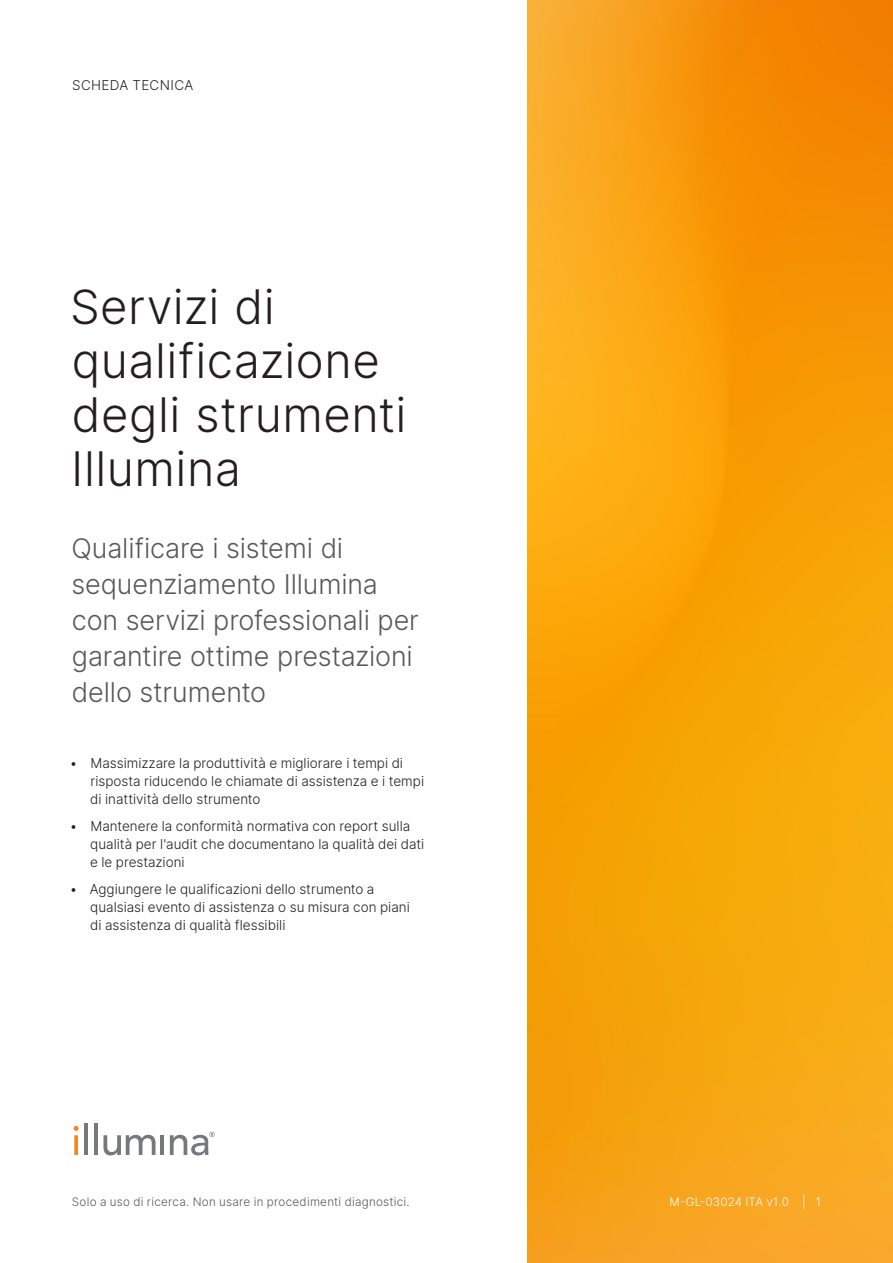
<style>
.page{position:relative;width:893px;height:1263px;background:#fff}
.page>*{position:absolute;margin:0;border:0;box-sizing:border-box;transform-origin:0 0}
.Title{font:300 47.25px/54px "Inter";letter-spacing:.01em;color:#231f20}
.Subtitle{font:300 27px/36px "Inter";letter-spacing:-.005em;color:#57585a}
.zz_Document_Type___Segment{font:300 13.5px/18px "Inter";color:#231f20}
.zz_Document_Type___Segment-2{font:300 13.5px "Inter";letter-spacing:.025em;color:#231f20}
.zz_For_Research_Only{font:300 11.7px "Inter";letter-spacing:.02em;color:#57585a}
.zz_Pub_Number{font:300 11.7px "Inter";letter-spacing:.015em;color:#fff}
</style>
<div class="page">
<img style="left:527px;top:0;width:366px;height:1263px">
<svg style="left:74px;top:1135px;width:4px;height:20px"></svg>
<hr style="left:84px;top:1123px;width:4px;height:32px;background:#77787c">
<hr style="left:94px;top:1123px;width:4px;height:32px;background:#77787c">
<svg style="left:103px;top:1135px;width:52px;height:21px"></svg>
<hr style="left:161px;top:1135px;width:3px;height:20px;background:#77787c">
<svg style="left:74px;top:1126px;width:5px;height:5px"></svg>
<svg style="left:170px;top:1132px;width:45px;height:23px"></svg>
<p class="zz_Document_Type___Segment-2" style="left:72px;top:76px;width:123px">SCHEDA TECNICA</p>
<p class="Title" style="left:70px;top:279px;width:338px">Servizi di qualificazione degli strumenti<br>Illumina</p>
<p class="Subtitle" style="left:71px;top:530px;width:349px">Qualificare i sistemi di sequenziamento Illumina con servizi professionali per garantire ottime prestazioni dello strumento</p>
<p class="zz_Document_Type___Segment" style="left:90px;top:754px;width:335px;text-indent:-21px">• Massimizzare la produttività e migliorare i tempi di risposta riducendo le chiamate di assistenza e i tempi di inattività dello strumento</p>
<p class="zz_Document_Type___Segment" style="left:90px;top:817px;width:336px;text-indent:-20px">• Mantenere la conformità normativa con report sulla qualità per l'audit che documentano la qualità dei dati e le prestazioni</p>
<p class="zz_Document_Type___Segment" style="left:90px;top:880px;width:321px;text-indent:-21px">• Aggiungere le qualificazioni dello strumento a qualsiasi evento di assistenza o su misura con piani di assistenza di qualità flessibili</p>
<p class="zz_For_Research_Only" style="left:72px;top:1193px;width:339px">Solo a uso di ricerca. Non usare in procedimenti diagnostici.</p>
<p class="zz_Pub_Number" style="left:670px;top:1193px;width:121px">M-GL-03024 ITA v1.0</p>
<p class="zz_Pub_Number" style="left:802px;top:1193px;width:20px">| 1</p>
</div>
